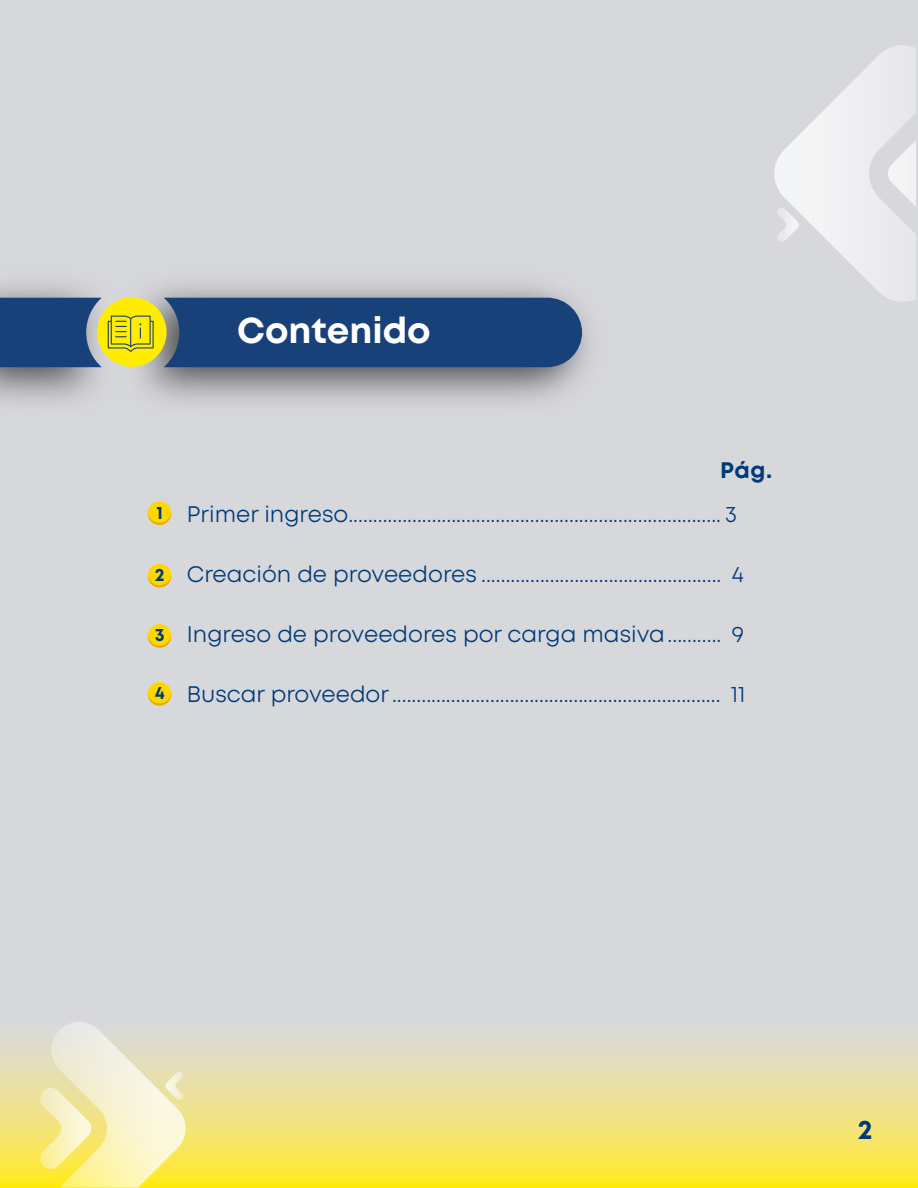
<style>
.page{position:relative;width:918px;height:1188px;background:#d7d8dc}
.page>*{position:absolute;margin:0;border:0;box-sizing:border-box;transform-origin:0 0}
.t1{font:700 36px "Mont";color:#fff}
.t2{font:700 27px "Mont";color:#003a78}
.t3{font:22.5px "Mont";color:#003a78}
.t4{font:700 22.5px "Mont";color:#003a78}
.t5{font:700 18px "Mont";color:#003a78}
</style>
<div class="page">
<svg style="left:0;top:1034px;width:918px;height:154px;background:#efe283"></svg>
<svg style="left:39px;top:1022px;width:149px;height:165px;background:#f2eab5"></svg>
<svg style="left:774px;top:45px;width:142px;height:257px"></svg>
<img style="left:0;top:284px;width:590px;height:118px">
<svg style="left:0;top:298px;width:102px;height:69px;background:#284c80"></svg>
<div style="left:164px;top:298px;width:418px;height:69px;background:#184079"></div>
<div style="left:97px;top:297px;width:70px;height:70px;background:#ffed00;border-radius:50%"></div>
<svg style="left:108px;top:316px;width:46px;height:36px"></svg>
<div style="left:148px;top:501px;width:23px;height:24px;background:#fed700;border-radius:50%"></div>
<svg style="left:148px;top:514px;width:23px;height:11px"></svg>
<div style="left:152px;top:505px;width:15px;height:15px;background:#fed700;border-radius:50%"></div>
<div style="left:148px;top:564px;width:23px;height:23px;background:#fed700;border-radius:50%"></div>
<svg style="left:148px;top:577px;width:23px;height:10px"></svg>
<div style="left:152px;top:567px;width:15px;height:15px;background:#fed700;border-radius:50%"></div>
<div style="left:148px;top:624px;width:23px;height:24px;background:#fed700;border-radius:50%"></div>
<svg style="left:148px;top:637px;width:23px;height:11px"></svg>
<div style="left:152px;top:628px;width:15px;height:15px;background:#fed700;border-radius:50%"></div>
<div style="left:148px;top:682px;width:23px;height:24px;background:#fed700;border-radius:50%"></div>
<svg style="left:148px;top:695px;width:23px;height:11px"></svg>
<div style="left:152px;top:686px;width:15px;height:15px;background:#fed700;border-radius:50%"></div>
<h1 class="t1" style="left:237px;top:307px;width:195px">Contenido</h1>
<p class="t5" style="left:157px;top:501px;width:8px">1</p>
<p class="t5" style="left:155px;top:563px;width:11px">2</p>
<p class="t5" style="left:155px;top:623px;width:11px">3</p>
<p class="t5" style="left:155px;top:681px;width:12px">4</p>
<p class="t4" style="left:720px;top:456px;width:53px">Pág.</p>
<p class="t3" style="left:187px;top:500px;width:552px">Primer ingreso............................................................................ 3</p>
<p class="t3" style="left:187px;top:560px;width:558px">Creación de proveedores ................................................. 4</p>
<p class="t3" style="left:187px;top:620px;width:559px">Ingreso de proveedores por carga masiva........... 9</p>
<p class="t3" style="left:187px;top:680px;width:560px">Buscar proveedor................................................................... 11</p>
<p class="t2" style="left:858px;top:1112px;width:16px">2</p>
</div>
